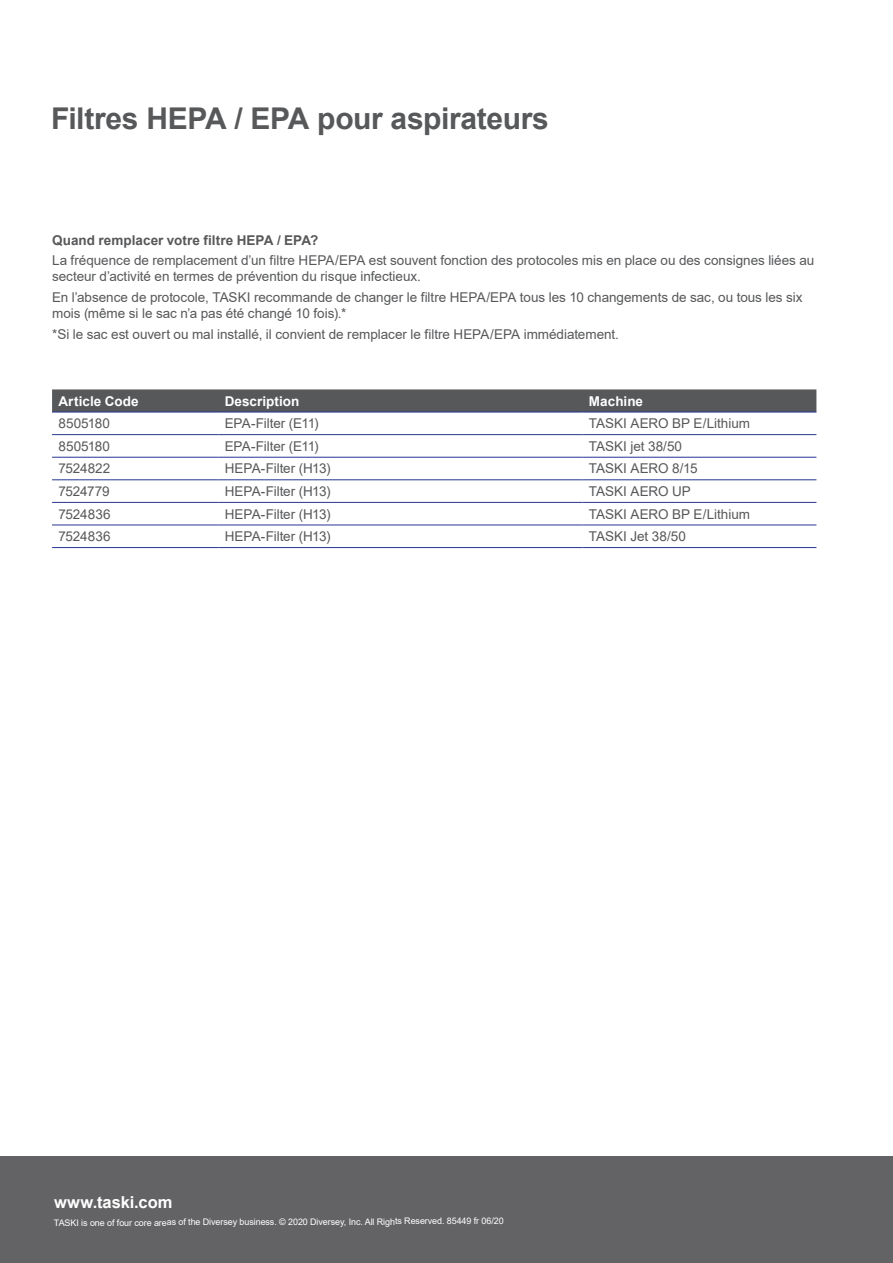
<style>
.page{position:relative;width:893px;height:1263px;background:#fff}
.page>*{position:absolute;margin:0;border:0;box-sizing:border-box;transform-origin:0 0}
.t1{font:700 30px "Arial";letter-spacing:-.01em;color:#57585a}
.Coyright{font:700 16.5px "Arial";color:#fff}
.Table_italic{font:13.5px/16.2px "Arial";letter-spacing:-.005em;color:#57585a}
.Table_Text{font:13.5px "Arial";letter-spacing:-.005em;color:#57585a}
.Table_italic-2{font:700 13.5px "Arial";letter-spacing:.005em;color:#57585a}
.Table_Subheads{font:700 13.5px "Arial";letter-spacing:.005em;color:#fff}
.Text_Regular_No_Bull{font:9px "Arial";letter-spacing:-.015em;color:#fff}
</style>
<div class="page">
<div style="left:0;top:1157px;width:893px;height:106px;background:#636366"></div>
<svg style="left:52px;top:389px;width:764px;height:23px;background:#595a5e"></svg>
<hr style="left:52px;top:412px;width:166px;height:1px;background:#263692">
<hr style="left:218px;top:412px;width:365px;height:1px;background:#263692">
<hr style="left:583px;top:412px;width:233px;height:1px;background:#263692">
<hr style="left:52px;top:434px;width:166px;height:1px;background:#263692">
<hr style="left:218px;top:434px;width:365px;height:1px;background:#263692">
<hr style="left:583px;top:434px;width:233px;height:1px;background:#263692">
<hr style="left:52px;top:457px;width:166px;height:1px;background:#263692">
<hr style="left:218px;top:457px;width:365px;height:1px;background:#263692">
<hr style="left:583px;top:457px;width:233px;height:1px;background:#263692">
<hr style="left:52px;top:479px;width:166px;height:1px;background:#263692">
<hr style="left:218px;top:479px;width:365px;height:1px;background:#263692">
<hr style="left:583px;top:479px;width:233px;height:1px;background:#263692">
<hr style="left:52px;top:502px;width:166px;height:1px;background:#263692">
<hr style="left:218px;top:502px;width:365px;height:1px;background:#263692">
<hr style="left:583px;top:502px;width:233px;height:1px;background:#263692">
<hr style="left:52px;top:525px;width:166px;height:1px;background:#263692">
<hr style="left:218px;top:525px;width:365px;height:1px;background:#263692">
<hr style="left:583px;top:525px;width:233px;height:1px;background:#263692">
<hr style="left:52px;top:547px;width:166px;height:1px;background:#263692">
<hr style="left:218px;top:547px;width:365px;height:1px;background:#263692">
<hr style="left:583px;top:547px;width:233px;height:1px;background:#263692">
<p class="t1" style="left:51px;top:97px;width:499px">Filtres HEPA / EPA pour aspirateurs</p>
<p class="Table_italic-2" style="left:52px;top:230px;width:268px">Quand remplacer votre filtre HEPA / EPA?</p>
<p class="Table_italic" style="left:52px;top:252px;width:764px">La fréquence de remplacement d’un filtre HEPA/EPA est souvent fonction des protocoles mis en place ou des consignes liées au secteur d’activité en termes de prévention du risque infectieux.</p>
<p class="Table_italic" style="left:52px;top:289px;width:752px">En l’absence de protocole, TASKI recommande de changer le filtre HEPA/EPA tous les 10 changements de sac, ou tous les six mois (même si le sac n’a pas été changé 10 fois).*</p>
<p class="Table_italic" style="left:52px;top:326px;width:568px">*Si le sac est ouvert ou mal installé, il convient de remplacer le filtre HEPA/EPA immédiatement.</p>
<p class="Table_Subheads" style="left:58px;top:391px;width:82px">Article Code</p>
<p class="Table_Subheads" style="left:225px;top:391px;width:76px">Description</p>
<p class="Table_Subheads" style="left:589px;top:391px;width:56px">Machine</p>
<p class="Table_Text" style="left:58px;top:414px;width:53px">8505180</p>
<p class="Table_Text" style="left:225px;top:414px;width:96px">EPA-Filter (E11)</p>
<p class="Table_Text" style="left:589px;top:414px;width:163px">TASKI AERO BP E/Lithium</p>
<p class="Table_Text" style="left:58px;top:437px;width:53px">8505180</p>
<p class="Table_Text" style="left:225px;top:437px;width:96px">EPA-Filter (E11)</p>
<p class="Table_Text" style="left:589px;top:437px;width:95px">TASKI jet 38/50</p>
<p class="Table_Text" style="left:58px;top:459px;width:53px">7524822</p>
<p class="Table_Text" style="left:225px;top:459px;width:107px">HEPA-Filter (H13)</p>
<p class="Table_Text" style="left:589px;top:459px;width:110px">TASKI AERO 8/15</p>
<p class="Table_Text" style="left:58px;top:482px;width:53px">7524779</p>
<p class="Table_Text" style="left:225px;top:482px;width:107px">HEPA-Filter (H13)</p>
<p class="Table_Text" style="left:589px;top:482px;width:103px">TASKI AERO UP</p>
<p class="Table_Text" style="left:58px;top:504px;width:54px">7524836</p>
<p class="Table_Text" style="left:225px;top:504px;width:107px">HEPA-Filter (H13)</p>
<p class="Table_Text" style="left:589px;top:504px;width:163px">TASKI AERO BP E/Lithium</p>
<p class="Table_Text" style="left:58px;top:527px;width:54px">7524836</p>
<p class="Table_Text" style="left:225px;top:527px;width:107px">HEPA-Filter (H13)</p>
<p class="Table_Text" style="left:589px;top:527px;width:98px">TASKI Jet 38/50</p>
<p class="Coyright" style="left:54px;top:1191px;width:120px">www.taski.com</p>
<p class="Text_Regular_No_Bull" style="left:54px;top:1215px;width:451px">TASKI is one of four core areas of the Diversey business. © 2020 Diversey, Inc. All Rights Reserved. 85449 fr 06/20</p>
</div>
